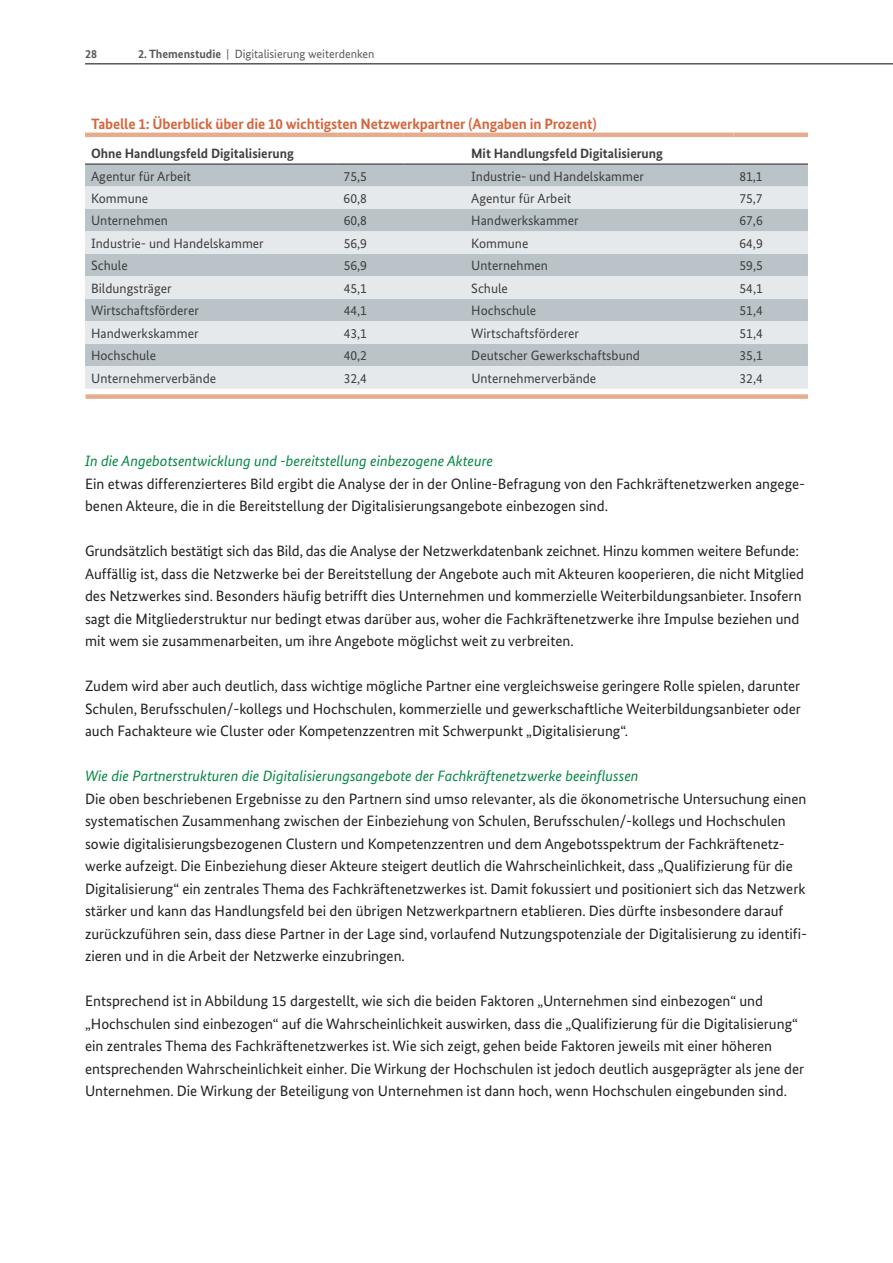
<style>
.page{position:relative;width:893px;height:1263px;background:#fff}
.page>*{position:absolute;margin:0;border:0;box-sizing:border-box;transform-origin:0 0}
.t1{font:15px/22.5px "Bundes Sans";color:#231f20}
.t2{font:italic 15px "Bundes Sans";color:#028641}
.t3{font:700 15px "Bundes Sans";letter-spacing:-.01em;color:#d5663d}
.t4{font:13.5px "Bundes Sans";color:#3e3e3f}
.t5{font:700 13.5px "Bundes Sans";color:#3e3e3f}
.t6{font:12px "Bundes Sans";color:#57585a}
.t7{font:700 12px "Bundes Sans";color:#57585a}
.s1{font-weight:700}
</style>
<div class="page">
<hr style="left:85px;top:63px;width:808px;height:2px;background:#57585a">
<div style="left:85px;top:165px;width:723px;height:21px;background:#bac3c8"></div>
<svg style="left:85px;top:186px;width:723px;height:203px;background:#d2d8db"></svg>
<hr style="left:85px;top:164px;width:253px;height:1px;background:#231f20">
<hr style="left:338px;top:164px;width:65px;height:1px;background:#231f20">
<hr style="left:403px;top:164px;width:62px;height:1px;background:#231f20">
<hr style="left:465px;top:164px;width:268px;height:1px;background:#231f20">
<hr style="left:733px;top:164px;width:75px;height:1px;background:#231f20">
<hr style="left:85px;top:133px;width:253px;height:4px;background:#e7ab8d">
<hr style="left:338px;top:133px;width:65px;height:4px;background:#e7ab8d">
<hr style="left:403px;top:133px;width:62px;height:4px;background:#e7ab8d">
<hr style="left:465px;top:133px;width:268px;height:4px;background:#e7ab8d">
<hr style="left:733px;top:133px;width:75px;height:4px;background:#e7ab8d">
<div style="left:86px;top:394px;width:722px;height:5px;background:#e7ab8d"></div>
<p class="t7" style="left:85px;top:47px;width:13px">28</p>
<p class="t6" style="left:138px;top:47px;width:238px"><span class="s1">2. Themenstudie</span> | Digitalisierung weiterdenken</p>
<p class="t3" style="left:91px;top:115px;width:507px">Tabelle 1: Überblick über die 10 wichtigsten Netzwerkpartner (Angaben in Prozent)</p>
<p class="t5" style="left:91px;top:145px;width:204px">Ohne Handlungsfeld Digitalisierung</p>
<p class="t5" style="left:471px;top:145px;width:193px">Mit Handlungsfeld Digitalisierung</p>
<p class="t4" style="left:91px;top:168px;width:102px">Agentur für Arbeit</p>
<p class="t4" style="left:344px;top:168px;width:25px">75,5</p>
<p class="t4" style="left:471px;top:168px;width:174px">Industrie- und Handelskammer</p>
<p class="t4" style="left:739px;top:168px;width:25px">81,1</p>
<p class="t4" style="left:91px;top:190px;width:59px">Kommune</p>
<p class="t4" style="left:344px;top:190px;width:25px">60,8</p>
<p class="t4" style="left:471px;top:190px;width:102px">Agentur für Arbeit</p>
<p class="t4" style="left:739px;top:190px;width:25px">75,7</p>
<p class="t4" style="left:91px;top:213px;width:78px">Unternehmen</p>
<p class="t4" style="left:344px;top:213px;width:25px">60,8</p>
<p class="t4" style="left:471px;top:213px;width:109px">Handwerkskammer</p>
<p class="t4" style="left:739px;top:213px;width:25px">67,6</p>
<p class="t4" style="left:91px;top:235px;width:174px">Industrie- und Handelskammer</p>
<p class="t4" style="left:344px;top:235px;width:25px">56,9</p>
<p class="t4" style="left:471px;top:235px;width:59px">Kommune</p>
<p class="t4" style="left:739px;top:235px;width:25px">64,9</p>
<p class="t4" style="left:91px;top:257px;width:38px">Schule</p>
<p class="t4" style="left:344px;top:257px;width:25px">56,9</p>
<p class="t4" style="left:471px;top:257px;width:78px">Unternehmen</p>
<p class="t4" style="left:739px;top:257px;width:25px">59,5</p>
<p class="t4" style="left:91px;top:280px;width:82px">Bildungsträger</p>
<p class="t4" style="left:344px;top:280px;width:25px">45,1</p>
<p class="t4" style="left:471px;top:280px;width:38px">Schule</p>
<p class="t4" style="left:739px;top:280px;width:25px">54,1</p>
<p class="t4" style="left:91px;top:302px;width:109px">Wirtschaftsförderer</p>
<p class="t4" style="left:344px;top:302px;width:25px">44,1</p>
<p class="t4" style="left:471px;top:302px;width:66px">Hochschule</p>
<p class="t4" style="left:739px;top:302px;width:25px">51,4</p>
<p class="t4" style="left:91px;top:325px;width:109px">Handwerkskammer</p>
<p class="t4" style="left:344px;top:325px;width:25px">43,1</p>
<p class="t4" style="left:471px;top:325px;width:109px">Wirtschaftsförderer</p>
<p class="t4" style="left:739px;top:325px;width:25px">51,4</p>
<p class="t4" style="left:91px;top:347px;width:66px">Hochschule</p>
<p class="t4" style="left:344px;top:347px;width:25px">40,2</p>
<p class="t4" style="left:471px;top:347px;width:170px">Deutscher Gewerkschaftsbund</p>
<p class="t4" style="left:739px;top:347px;width:25px">35,1</p>
<p class="t4" style="left:91px;top:370px;width:127px">Unternehmerverbände</p>
<p class="t4" style="left:344px;top:370px;width:25px">32,4</p>
<p class="t4" style="left:471px;top:370px;width:127px">Unternehmerverbände</p>
<p class="t4" style="left:739px;top:370px;width:25px">32,4</p>
<p class="t2" style="left:85px;top:452px;width:410px">In die Angebotsentwicklung und -bereitstellung einbezogene Akteure</p>
<p class="t1" style="left:85px;top:472px;width:722px">Ein etwas differenzierteres Bild ergibt die Analyse der in der Online-Befragung von den Fachkräftenetzwerken angege&shy;benen Akteure, die in die Bereitstellung der Digitalisierungsangebote einbezogen sind.</p>
<p class="t1" style="left:85px;top:540px;width:721px">Grundsätzlich bestätigt sich das Bild, das die Analyse der Netzwerkdatenbank zeichnet. Hinzu kommen weitere Befunde:<br>Auffällig ist, dass die Netzwerke bei der Bereitstellung der Angebote auch mit Akteuren kooperieren, die nicht Mitglied des Netzwerkes sind. Besonders häufig betrifft dies Unternehmen und kommerzielle Weiterbildungsanbieter. Insofern sagt die Mitgliederstruktur nur bedingt etwas darüber aus, woher die Fachkräftenetzwerke ihre Impulse beziehen und mit wem sie zusammenarbeiten, um ihre Angebote möglichst weit zu verbreiten.</p>
<p class="t1" style="left:85px;top:675px;width:717px;text-align:justify">Zudem wird aber auch deutlich, dass wichtige mögliche Partner eine vergleichsweise geringere Rolle spielen, darunter Schulen, Berufsschulen/-kollegs und Hochschulen, kommerzielle und gewerkschaftliche Weiterbildungsanbieter oder auch Fachakteure wie Cluster oder Kompetenzzentren mit Schwerpunkt „Digitalisierung“.</p>
<p class="t2" style="left:85px;top:767px;width:555px">Wie die Partnerstrukturen die Digitalisierungsangebote der Fachkräftenetzwerke beeinflussen</p>
<p class="t1" style="left:85px;top:787px;width:724px">Die oben beschriebenen Ergebnisse zu den Partnern sind umso relevanter, als die ökonometrische Untersuchung einen systematischen Zusammenhang zwischen der Einbeziehung von Schulen, Berufsschulen/-kollegs und Hochschulen sowie digitalisierungsbezogenen Clustern und Kompetenzzentren und dem Angebotsspektrum der Fachkräftenetz&shy;werke aufzeigt. Die Einbeziehung dieser Akteure steigert deutlich die Wahrscheinlichkeit, dass „Qualifizierung für die Digitalisierung“ ein zentrales Thema des Fachkräftenetzwerkes ist. Damit fokussiert und positioniert sich das Netzwerk stärker und kann das Handlungsfeld bei den übrigen Netzwerkpartnern etablieren. Dies dürfte insbesondere darauf zurückzuführen sein, dass diese Partner in der Lage sind, vorlaufend Nutzungspotenziale der Digitalisierung zu identifi&shy;zieren und in die Arbeit der Netzwerke einzubringen.</p>
<p class="t1" style="left:85px;top:990px;width:721px">Entsprechend ist in Abbildung 15 dargestellt, wie sich die beiden Faktoren „Unternehmen sind einbezogen“ und „Hochschulen sind einbezogen“ auf die Wahrscheinlichkeit auswirken, dass die „Qualifizierung für die Digitalisierung“ ein zentrales Thema des Fachkräftenetzwerkes ist. Wie sich zeigt, gehen beide Faktoren jeweils mit einer höheren entsprechenden Wahrscheinlichkeit einher. Die Wirkung der Hochschulen ist jedoch deutlich ausgeprägter als jene der Unternehmen. Die Wirkung der Beteiligung von Unternehmen ist dann hoch, wenn Hochschulen eingebunden sind.</p>
</div>
